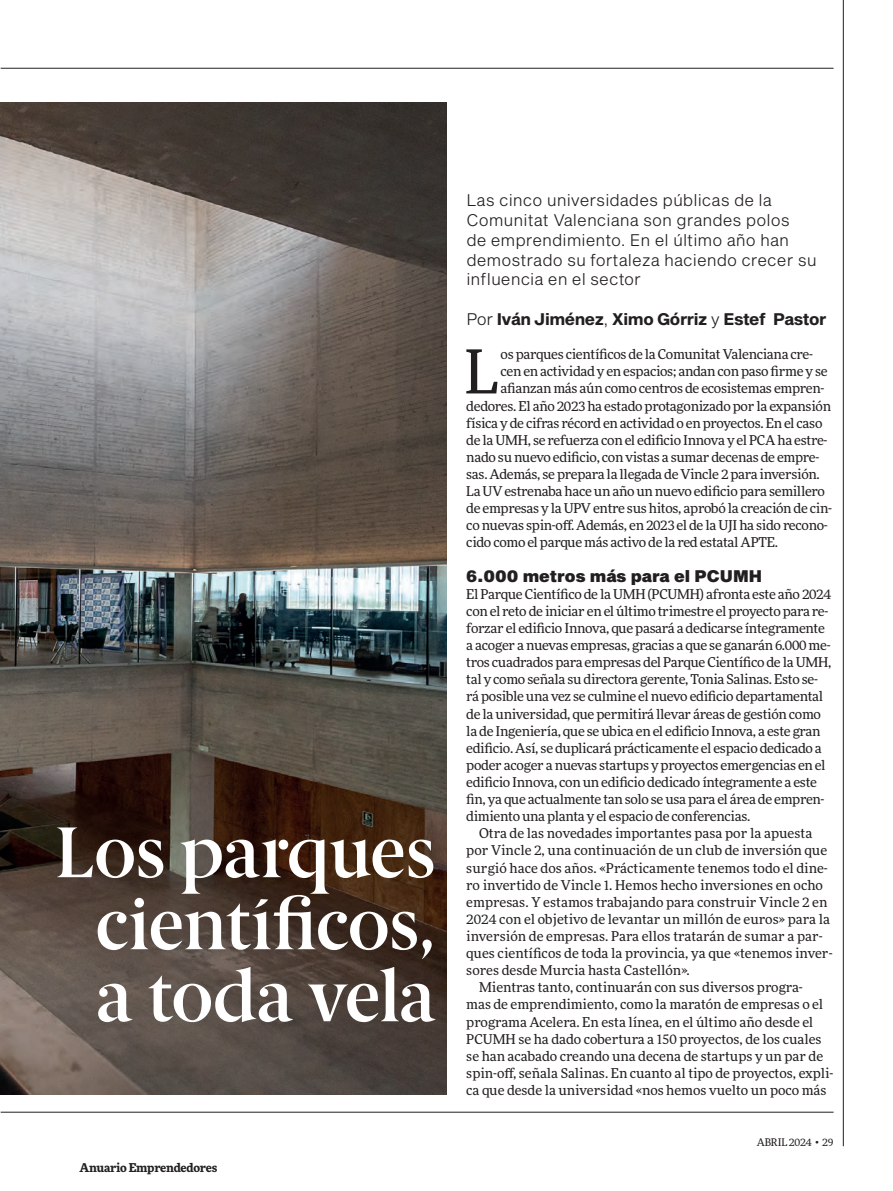
<style>
.page{position:relative;width:893px;height:1191px;background:#fff}
.page>*{position:absolute;margin:0;border:0;box-sizing:border-box;transform-origin:0 0}
.t1{font:72px/72px "Berlingske Serif D Bd";letter-spacing:-.01em;color:#fff;text-align:center}
.t2{font:60.3px "More Pro";color:#231f20}
.t3{font:16.5px/19.8px "Sequel Sans Light Body";color:#231f20}
.t4{font:16.5px "Sequel Sans Bold Body";letter-spacing:-.025em;color:#231f20}
.t5{font:16.5px "Sequel Sans Black Body";color:#231f20}
.t6{font:13.5px/17.1px "More Pro";letter-spacing:-.02em;color:#231f20}
.t7{font:13.5px "More Pro";letter-spacing:.005em;color:#231f20}
.t8{font:13.5px "More Pro";color:#231f20}
.t9{font:700 12px "More Pro";letter-spacing:-.02em;color:#231f20}
.t10{font:10.5px "More Pro";letter-spacing:-.02em;color:#231f20}
.s1{font-family:"Sequel Sans Light Body"}
.s2{font-family:"Montserrat";font-weight:700}
</style>
<div class="page">
<hr style="left:1px;top:68px;width:833px;height:1px;background:#231f20">
<hr style="left:843px;top:0;width:1px;height:1146px;background:#231f20">
<hr style="left:1px;top:1112px;width:833px;height:1px;background:#231f20">
<img style="left:0;top:103px;width:447px;height:991px">
<h1 class="t1" style="left:55px;top:816px;width:382px">Los parques científicos, a toda vela</h1>
<p class="t9" style="left:79px;top:1158px;width:139px">Anuario Emprendedores</p>
<p class="t3" style="left:466px;top:191px;width:352px">Las cinco universidades públicas de la Comunitat Valenciana son grandes polos<br>de emprendimiento. En el último año han demostrado su fortaleza haciendo crecer su influencia en el sector</p>
<p class="t4" style="left:466px;top:307px;width:361px"><span class="s1">Por</span> Iván Jiménez<span class="s1">,</span> Ximo Górriz <span class="s1">y</span> Estef Pastor</p>
<h2 class="t2" style="left:464px;top:331px;width:36px">L</h2>
<p class="t6" style="left:500px;top:345px;width:314px">os parques científicos de la Comunitat Valenciana cre-</p>
<p class="t6" style="left:500px;top:362px;width:329px">cen en actividad y en espacios; andan con paso firme y se</p>
<p class="t6" style="left:500px;top:379px;width:325px">afianzan más aún como centros de ecosistemas empren-</p>
<p class="t6" style="left:466px;top:396px;width:366px">dedores. El año 2023 ha estado protagonizado por la expansión</p>
<p class="t6" style="left:466px;top:414px;width:358px">física y de cifras récord en actividad o en proyectos. En el caso</p>
<p class="t6" style="left:466px;top:431px;width:363px">de la UMH, se refuerza con el edificio Innova y el PCA ha estre-</p>
<p class="t6" style="left:466px;top:448px;width:354px">nado su nuevo edificio, con vistas a sumar decenas de empre-</p>
<p class="t6" style="left:466px;top:465px;width:355px">sas. Además, se prepara la llegada de Vincle 2 para inversión.</p>
<p class="t6" style="left:466px;top:482px;width:360px">La UV estrenaba hace un año un nuevo edificio para semillero</p>
<p class="t6" style="left:466px;top:499px;width:367px">de empresas y la UPV entre sus hitos, aprobó la creación de cin-</p>
<p class="t6" style="left:466px;top:516px;width:363px">co nuevas spin-off. Además, en 2023 el de la UJI ha sido recono-</p>
<p class="t6" style="left:466px;top:533px;width:313px">cido como el parque más activo de la red estatal APTE.</p>
<p class="t5" style="left:466px;top:564px;width:297px">6.000 metros más para el PCUMH</p>
<p class="t6" style="left:466px;top:585px;width:367px">El Parque Científico de la UMH (PCUMH) afronta este año 2024 con el reto de iniciar en el último trimestre el proyecto para re&shy;forzar el edificio Innova, que pasará a dedicarse íntegramente a acoger a nuevas empresas, gracias a que se ganarán 6.000 me&shy;tros cuadrados para empresas del Parque Científico de la UMH, tal y como señala su directora gerente, Tonia Salinas. Esto se&shy;rá posible una vez se culmine el nuevo edificio departamental de la universidad, que permitirá llevar áreas de gestión como la de Ingeniería, que se ubica en el edificio Innova, a este gran edificio. Así, se duplicará prácticamente el espacio dedicado a poder acoger a nuevas startups y proyectos emergencias en el edificio Innova, con un edificio dedicado íntegramente a este fin, ya que actualmente tan solo se usa para el área de empren&shy;dimiento una planta y el espacio de conferencias.</p>
<p class="t7" style="left:479px;top:824px;width:335px">Otra de las novedades importantes pasa por la apuesta</p>
<p class="t7" style="left:466px;top:841px;width:362px">por Vincle 2, una continuación de un club de inversión que</p>
<p class="t7" style="left:466px;top:858px;width:363px">surgió hace dos años. «Prácticamente tenemos todo el dine-</p>
<p class="t7" style="left:466px;top:875px;width:358px">ro invertido de Vincle 1. Hemos hecho inversiones en ocho</p>
<p class="t7" style="left:466px;top:892px;width:363px">empresas. Y estamos trabajando para construir Vincle 2 en</p>
<p class="t7" style="left:466px;top:909px;width:365px">2024 con el objetivo de levantar un millón de euros» para la</p>
<p class="t7" style="left:466px;top:927px;width:358px">inversión de empresas. Para ellos tratarán de sumar a par-</p>
<p class="t7" style="left:466px;top:944px;width:368px">ques científicos de toda la provincia, ya que «tenemos inver-</p>
<p class="t7" style="left:466px;top:961px;width:225px">sores desde Murcia hasta Castellón».</p>
<p class="t8" style="left:479px;top:978px;width:325px">Mientras tanto, continuarán con sus diversos progra-</p>
<p class="t8" style="left:466px;top:995px;width:358px">mas de emprendimiento, como la maratón de empresas o el</p>
<p class="t8" style="left:466px;top:1012px;width:348px">programa Acelera. En esta línea, en el último año desde el</p>
<p class="t8" style="left:466px;top:1029px;width:357px">PCUMH se ha dado cobertura a 150 proyectos, de los cuales</p>
<p class="t8" style="left:466px;top:1046px;width:358px">se han acabado creando una decena de startups y un par de</p>
<p class="t8" style="left:466px;top:1063px;width:368px">spin-off, señala Salinas. En cuanto al tipo de proyectos, expli-</p>
<p class="t8" style="left:466px;top:1080px;width:362px">ca que desde la universidad «nos hemos vuelto un poco más</p>
<p class="t10" style="left:757px;top:1135px;width:78px">ABRIL 2024 <span class="s2">•</span> 29</p>
</div>
